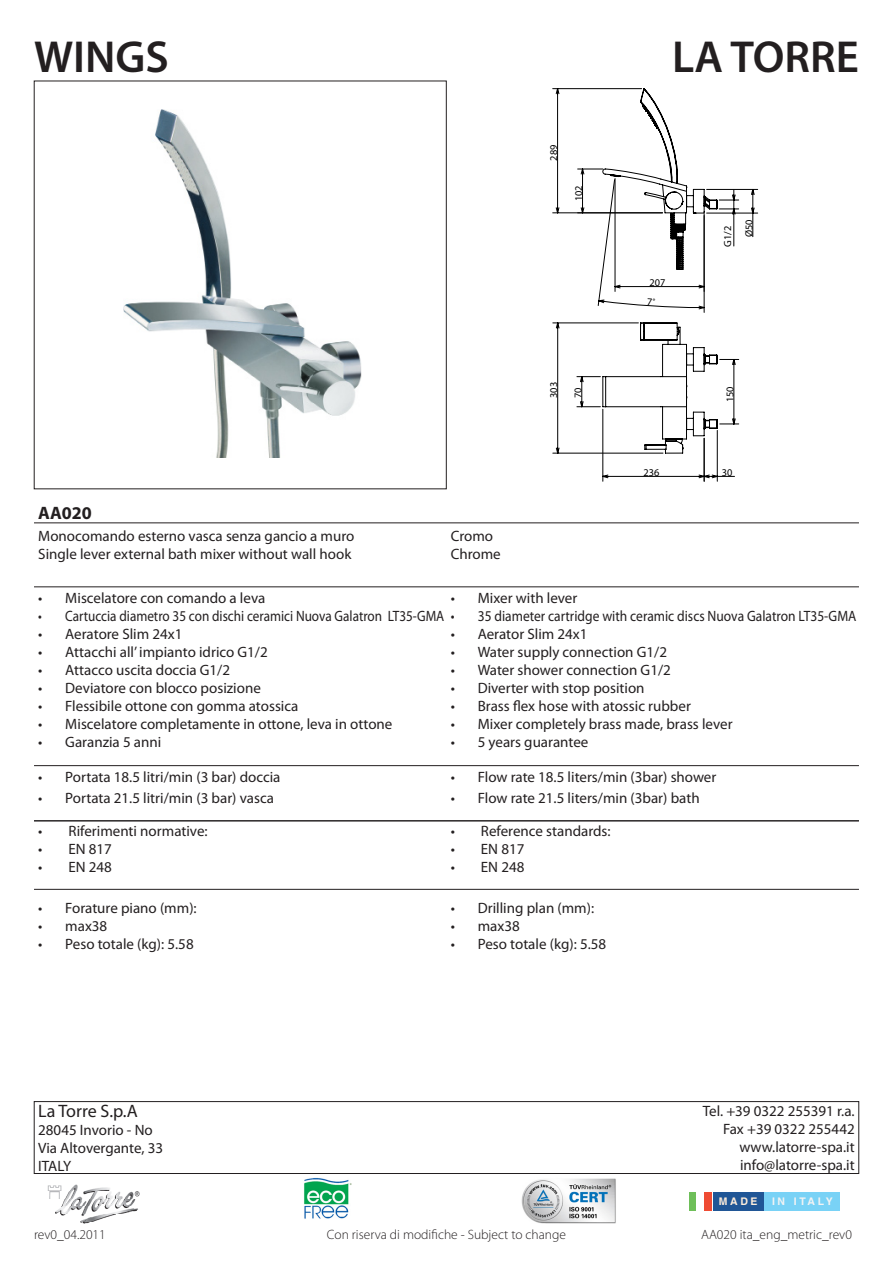
<style>
.page{position:relative;width:893px;height:1263px;background:#fff}
.page>*{position:absolute;margin:0;border:0;box-sizing:border-box;transform-origin:0 0}
.t1{font:600 45px "Myriad Pro";color:#231f20}
.t2{font:18px "Myriad Pro";color:#231f20}
.t3{font:700 18px "Myriad Pro";color:#231f20}
.t4{font:15px "Myriad Pro";color:#231f20}
.t5{font:15px "Myriad Pro";color:#231f20;scale:.88 1}
.t6{font:300 13.5px "Myriad Pro";color:#231f20}
.t7{font:700 10.5px "Helvetica";letter-spacing:.25em;color:#f2f3f4}
.t8{font:700 10.5px "Helvetica";color:#feeddb}
.t9{font:10.35px "Myriad Pro";color:#000}
</style>
<div class="page">
<div style="left:34px;top:1101px;width:825px;height:73px;border:1px solid #231f20"></div>
<img style="left:47px;top:1184px;width:93px;height:40px">
<hr style="left:34px;top:523px;width:825px;height:1px;background:#231f20">
<hr style="left:34px;top:587px;width:825px;height:1px;background:#231f20">
<div style="left:713px;top:1192px;width:52px;height:18px;background:#205696"></div>
<div style="left:765px;top:1192px;width:75px;height:18px;background:#79d2f6"></div>
<div style="left:689px;top:1192px;width:8px;height:18px;background:#6ebf59"></div>
<div style="left:704px;top:1192px;width:8px;height:18px;background:#ef4b33"></div>
<img style="left:521px;top:1178px;width:95px;height:45px">
<img style="left:304px;top:1178px;width:48px;height:41px">
<img style="left:123px;top:109px;width:239px;height:349px">
<hr style="left:34px;top:820px;width:825px;height:1px;background:#231f20">
<hr style="left:34px;top:765px;width:825px;height:1px;background:#231f20">
<hr style="left:34px;top:821px;width:825px;height:1px;background:#231f20">
<hr style="left:34px;top:889px;width:825px;height:1px;background:#231f20">
<svg style="left:552px;top:88px;width:206px;height:394px"></svg>
<p class="t1" style="left:34px;top:28px;width:136px">WINGS</p>
<p class="t1" style="left:672px;top:28px;width:188px">LA TORRE</p>
<p class="t3" style="left:38px;top:501px;width:55px">AA020</p>
<p class="t4" style="left:38px;top:527px;width:318px">Monocomando esterno vasca senza gancio a muro</p>
<p class="t4" style="left:38px;top:545px;width:315px">Single lever external bath mixer without wall hook</p>
<p class="t4" style="left:451px;top:527px;width:44px">Cromo</p>
<p class="t4" style="left:451px;top:545px;width:52px">Chrome</p>
<p class="t9" style="left:547px;top:161px;width:17px;rotate:-90deg">289</p>
<p class="t9" style="left:572px;top:201px;width:17px;rotate:-90deg">102</p>
<p class="t9" style="left:649px;top:276px;width:17px">207</p>
<p class="t9" style="left:721px;top:247px;width:22px;rotate:-90deg">G1/2</p>
<p class="t9" style="left:743px;top:237px;width:19px;rotate:-90deg">Ø50</p>
<p class="t9" style="left:547px;top:398px;width:17px;rotate:-90deg">303</p>
<p class="t9" style="left:724px;top:402px;width:17px;rotate:-90deg">150</p>
<p class="t9" style="left:571px;top:398px;width:12px;rotate:-90deg">70</p>
<p class="t9" style="left:643px;top:466px;width:17px">236</p>
<p class="t9" style="left:722px;top:466px;width:12px">30</p>
<p class="t4" style="left:38px;top:589px;width:229px">• Miscelatore con comando a leva</p>
<p class="t5" style="left:38px;top:607px;width:931px">• Cartuccia diametro 35 con dischi ceramici Nuova Galatron LT35-GMA • 35 diameter cartridge with ceramic discs Nuova Galatron LT35-GMA</p>
<p class="t4" style="left:38px;top:625px;width:146px">• Aeratore Slim 24x1</p>
<p class="t4" style="left:38px;top:643px;width:231px">• Attacchi all’ impianto idrico G1/2</p>
<p class="t4" style="left:38px;top:661px;width:193px">• Attacco uscita doccia G1/2</p>
<p class="t4" style="left:38px;top:679px;width:224px">• Deviatore con blocco posizione</p>
<p class="t4" style="left:38px;top:697px;width:262px">• Flessibile ottone con gomma atossica</p>
<p class="t4" style="left:38px;top:715px;width:356px">• Miscelatore completamente in ottone, leva in ottone</p>
<p class="t4" style="left:38px;top:733px;width:125px">• Garanzia 5 anni</p>
<p class="t4" style="left:451px;top:589px;width:128px">• Mixer with lever</p>
<p class="t4" style="left:451px;top:625px;width:138px">• Aerator Slim 24x1</p>
<p class="t4" style="left:451px;top:643px;width:218px">• Water supply connection G1/2</p>
<p class="t4" style="left:451px;top:661px;width:222px">• Water shower connection G1/2</p>
<p class="t4" style="left:451px;top:679px;width:195px">• Diverter with stop position</p>
<p class="t4" style="left:451px;top:697px;width:242px">• Brass flex hose with atossic rubber</p>
<p class="t4" style="left:451px;top:715px;width:283px">• Mixer completely brass made, brass lever</p>
<p class="t4" style="left:451px;top:733px;width:139px">• 5 years guarantee</p>
<p class="t4" style="left:38px;top:767px;width:244px">• Portata 18.5 litri/min (3 bar) doccia</p>
<p class="t4" style="left:38px;top:789px;width:237px">• Portata 21.5 litri/min (3 bar) vasca</p>
<p class="t4" style="left:38px;top:822px;width:171px">• Riferimenti normative:</p>
<p class="t4" style="left:38px;top:840px;width:75px">• EN 817</p>
<p class="t4" style="left:38px;top:858px;width:75px">• EN 248</p>
<p class="t4" style="left:38px;top:898px;width:160px">• Forature piano (mm):</p>
<p class="t4" style="left:38px;top:916px;width:71px">• max38</p>
<p class="t4" style="left:38px;top:934px;width:157px">• Peso totale (kg): 5.58</p>
<p class="t2" style="left:38px;top:1100px;width:101px">La Torre S.p.A</p>
<p class="t4" style="left:38px;top:1121px;width:116px">28045 Invorio - No</p>
<p class="t4" style="left:38px;top:1139px;width:126px">Via Altovergante, 33</p>
<p class="t4" style="left:38px;top:1157px;width:35px">ITALY</p>
<p class="t4" style="left:451px;top:767px;width:267px">• Flow rate 18.5 liters/min (3bar) shower</p>
<p class="t4" style="left:451px;top:789px;width:250px">• Flow rate 21.5 liters/min (3bar) bath</p>
<p class="t4" style="left:451px;top:822px;width:161px">• Reference standards:</p>
<p class="t4" style="left:451px;top:840px;width:75px">• EN 817</p>
<p class="t4" style="left:451px;top:858px;width:75px">• EN 248</p>
<p class="t4" style="left:451px;top:898px;width:145px">• Drilling plan (mm):</p>
<p class="t4" style="left:451px;top:916px;width:71px">• max38</p>
<p class="t4" style="left:451px;top:934px;width:157px">• Peso totale (kg): 5.58</p>
<p class="t4" style="left:703px;top:1102px;width:153px">Tel. +39 0322 255391 r.a.</p>
<p class="t4" style="left:723px;top:1120px;width:133px">Fax +39 0322 255442</p>
<p class="t4" style="left:739px;top:1138px;width:117px">www.latorre-spa.it</p>
<p class="t4" style="left:740px;top:1156px;width:116px">info@latorre-spa.it</p>
<p class="t8" style="left:719px;top:1195px;width:40px">MADE</p>
<p class="t7" style="left:772px;top:1195px;width:62px">IN ITALY</p>
<p class="t6" style="left:34px;top:1226px;width:73px">rev0_04.2011</p>
<p class="t6" style="left:327px;top:1226px;width:241px">Con riserva di modifiche - Subject to change</p>
<p class="t6" style="left:701px;top:1226px;width:152px">AA020 ita_eng_metric_rev0</p>
</div>
